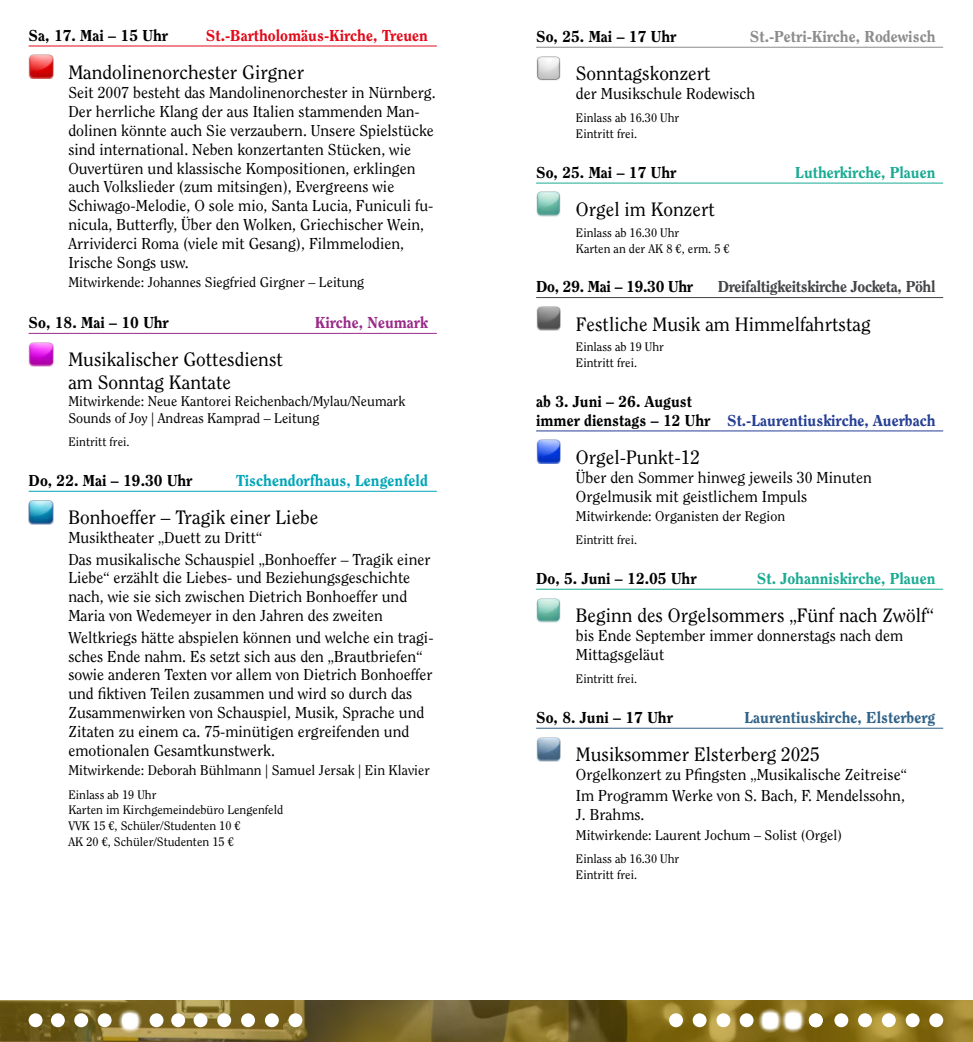
<style>
.page{position:relative;width:973px;height:1042px;background:#fff}
.page>*{position:absolute;margin:0;border:0;box-sizing:border-box;transform-origin:0 0}
.t1{font:19.25px/23.1px "Clearface Std";color:#000}
.t2{font:15.75px/18.9px "Clearface Std";color:#000}
.t3{font:800 15.75px/18.9px "Clearface Std";color:#000}
.t4{font:800 15.75px "Clearface Std";color:#1aab93}
.t5{font:800 15.75px "Clearface Std";letter-spacing:-.02em;color:#444649}
.t6{font:800 15.75px "Clearface Std";color:#e10b1a}
.t7{font:800 15.75px "Clearface Std";color:#306288}
.t8{font:800 15.75px "Clearface Std";color:#00a5b8}
.t9{font:800 15.75px "Clearface Std";color:#8d8b8d}
.t10{font:800 15.75px "Clearface Std";letter-spacing:-.02em;color:#000}
.t11{font:800 15.75px "Clearface Std";color:#992a88}
.t12{font:14px/16.8px "Clearface Std";color:#000}
.t13{font:12.25px/15.8px "Clearface Std";color:#000}
.s1{color:#253e94}
</style>
<div class="page">
<img style="left:0;top:1000px;width:972px;height:42px">
<div style="left:669px;top:1013px;width:14px;height:14px;background:#fff;border-radius:50%"></div>
<div style="left:29px;top:1013px;width:13px;height:14px;background:#fff;border-radius:50%"></div>
<div style="left:716px;top:1013px;width:14px;height:14px;background:#fff;border-radius:50%"></div>
<div style="left:881px;top:1013px;width:14px;height:14px;background:#fff;border-radius:50%"></div>
<div style="left:241px;top:1013px;width:14px;height:14px;background:#fff;border-radius:50%"></div>
<div style="left:905px;top:1013px;width:14px;height:14px;background:#fff;border-radius:50%"></div>
<div style="left:265px;top:1013px;width:14px;height:14px;background:#fff;border-radius:50%"></div>
<div style="left:692px;top:1013px;width:14px;height:14px;background:#fff;border-radius:50%"></div>
<div style="left:51px;top:1013px;width:14px;height:14px;background:#fff;border-radius:50%"></div>
<div style="left:74px;top:1013px;width:14px;height:14px;background:#fff;border-radius:50%"></div>
<div style="left:857px;top:1013px;width:14px;height:14px;background:#fff;border-radius:50%"></div>
<div style="left:217px;top:1013px;width:14px;height:14px;background:#fff;border-radius:50%"></div>
<div style="left:739px;top:1013px;width:14px;height:14px;background:#fff;border-radius:50%"></div>
<div style="left:834px;top:1013px;width:14px;height:14px;background:#fff;border-radius:50%"></div>
<div style="left:193px;top:1013px;width:14px;height:14px;background:#fff;border-radius:50%"></div>
<div style="left:171px;top:1013px;width:14px;height:14px;background:#fff;border-radius:50%"></div>
<div style="left:149px;top:1013px;width:14px;height:14px;background:#fff;border-radius:50%"></div>
<div style="left:929px;top:1013px;width:14px;height:14px;background:#fff;border-radius:50%"></div>
<div style="left:288px;top:1013px;width:14px;height:14px;background:#fff;border-radius:50%"></div>
<hr style="left:29px;top:46px;width:408px;height:1px;background:#e10b1a">
<hr style="left:29px;top:333px;width:408px;height:1px;background:#992a88">
<hr style="left:29px;top:491px;width:408px;height:1px;background:#00a5b8">
<img style="left:29px;top:55px;width:24px;height:24px">
<img style="left:29px;top:342px;width:24px;height:24px">
<img style="left:29px;top:500px;width:24px;height:24px">
<hr style="left:536px;top:47px;width:407px;height:1px;background:#8d8b8d">
<hr style="left:536px;top:183px;width:407px;height:1px;background:#1aab93">
<hr style="left:536px;top:297px;width:407px;height:1px;background:#444649">
<hr style="left:536px;top:430px;width:407px;height:1px;background:#253e94">
<hr style="left:536px;top:589px;width:407px;height:1px;background:#1aab93">
<hr style="left:536px;top:728px;width:407px;height:1px;background:#306288">
<img style="left:536px;top:56px;width:24px;height:24px">
<img style="left:536px;top:192px;width:24px;height:24px">
<img style="left:536px;top:306px;width:24px;height:24px">
<img style="left:536px;top:440px;width:24px;height:24px">
<img style="left:536px;top:598px;width:24px;height:24px">
<img style="left:536px;top:737px;width:24px;height:24px">
<div style="left:98px;top:1013px;width:14px;height:14px;background:#fff;border-radius:50%"></div>
<div style="left:808px;top:1013px;width:14px;height:14px;background:#fff;border-radius:50%"></div>
<svg style="left:780px;top:1007px;width:25px;height:26px"></svg>
<svg style="left:757px;top:1007px;width:25px;height:26px"></svg>
<svg style="left:117px;top:1008px;width:25px;height:25px"></svg>
<p class="t3" style="left:29px;top:26px;width:141px">Sa, 17. Mai – 15 Uhr</p>
<p class="t6" style="left:206px;top:25px;width:223px">St.-Bartholomäus-Kirche, Treuen</p>
<p class="t1" style="left:68px;top:61px;width:237px">Mandolinenorchester Girgner</p>
<p class="t2" style="left:68px;top:83px;width:369px">Seit 2007 besteht das Mandolinenorchester in Nürnberg.<br>Der herrliche Klang der aus Italien stammenden Man&shy;dolinen könnte auch Sie verzaubern. Unsere Spielstücke sind international. Neben konzertanten Stücken, wie Ouvertüren und klassische Kompositionen, erklingen auch Volkslieder (zum mitsingen), Evergreens wie Schiwago-Melodie, O sole mio, Santa Lucia, Funiculi fu&shy;nicula, Butterfly, Über den Wolken, Griechischer Wein, Arrividerci Roma (viele mit Gesang), Filmmelodien, Irische Songs usw.</p>
<p class="t12" style="left:68px;top:274px;width:297px">Mitwirkende: Johannes Siegfried Girgner – Leitung</p>
<p class="t3" style="left:29px;top:313px;width:142px">So, 18. Mai – 10 Uhr</p>
<p class="t11" style="left:315px;top:313px;width:114px">Kirche, Neumark</p>
<p class="t1" style="left:68px;top:348px;width:216px">Musikalischer Gottesdienst am Sonntag Kantate</p>
<p class="t12" style="left:68px;top:393px;width:338px">Mitwirkende: Neue Kantorei Reichenbach/Mylau/Neumark<br>Sounds of Joy | Andreas Kamprad – Leitung</p>
<p class="t13" style="left:68px;top:434px;width:63px">Eintritt frei.</p>
<p class="t3" style="left:29px;top:471px;width:165px">Do, 22. Mai – 19.30 Uhr</p>
<p class="t8" style="left:236px;top:471px;width:193px">Tischendorfhaus, Lengenfeld</p>
<p class="t1" style="left:68px;top:506px;width:251px">Bonhoeffer – Tragik einer Liebe</p>
<p class="t2" style="left:68px;top:527px;width:363px;line-height:21.3px">Musiktheater „Duett zu Dritt“<br>Das musikalische Schauspiel „Bonhoeffer – Tragik einer</p>
<p class="t2" style="left:68px;top:568px;width:343px">Liebe“ erzählt die Liebes- und Beziehungsgeschichte nach, wie sie sich zwischen Dietrich Bonhoeffer und<br>Maria von Wedemeyer in den Jahren des zweiten</p>
<p class="t2" style="left:68px;top:628px;width:367px">Weltkriegs hätte abspielen können und welche ein tragi&shy;sches Ende nahm. Es setzt sich aus den „Brautbriefen“ sowie anderen Texten vor allem von Dietrich Bonhoeffer und fiktiven Teilen zusammen und wird so durch das Zusammenwirken von Schauspiel, Musik, Sprache und Zitaten zu einem ca. 75-minütigen ergreifenden und emotionalen Gesamtkunstwerk.</p>
<p class="t12" style="left:68px;top:762px;width:363px">Mitwirkende: Deborah Bühlmann | Samuel Jersak | Ein Klavier</p>
<p class="t13" style="left:68px;top:786px;width:216px">Einlass ab 19 Uhr<br>Karten im Kirchgemeindebüro Lengenfeld<br>VVK 15 €, Schüler/Studenten 10 €<br>AK 20 €, Schüler/Studenten 15 €</p>
<p class="t3" style="left:536px;top:27px;width:142px">So, 25. Mai – 17 Uhr</p>
<p class="t9" style="left:749px;top:27px;width:187px">St.-Petri-Kirche, Rodewisch</p>
<p class="t1" style="left:575px;top:62px;width:136px">Sonntagskonzert</p>
<p class="t2" style="left:575px;top:84px;width:181px">der Musikschule Rodewisch</p>
<p class="t13" style="left:575px;top:110px;width:105px">Einlass ab 16.30 Uhr<br>Eintritt frei.</p>
<p class="t3" style="left:536px;top:163px;width:142px">So, 25. Mai – 17 Uhr</p>
<p class="t4" style="left:795px;top:163px;width:142px">Lutherkirche, Plauen</p>
<p class="t1" style="left:575px;top:198px;width:141px">Orgel im Konzert</p>
<p class="t13" style="left:575px;top:225px;width:155px">Einlass ab 16.30 Uhr<br>Karten an der AK 8 €, erm. 5 €</p>
<p class="t10" style="left:536px;top:277px;width:158px">Do, 29. Mai – 19.30 Uhr</p>
<p class="t5" style="left:717px;top:277px;width:219px">Dreifaltigkeitskirche Jocketa, Pöhl</p>
<p class="t1" style="left:575px;top:312px;width:296px">Festliche Musik am Himmelfahrtstag</p>
<p class="t13" style="left:575px;top:339px;width:90px">Einlass ab 19 Uhr<br>Eintritt frei.</p>
<p class="t3" style="left:536px;top:391px;width:401px">ab 3. Juni – 26. August<br>immer dienstags – 12 Uhr <span class="s1">St.-Laurentiuskirche, Auerbach</span></p>
<p class="t1" style="left:575px;top:446px;width:126px">Orgel-Punkt-12</p>
<p class="t2" style="left:575px;top:468px;width:297px">Über den Sommer hinweg jeweils 30 Minuten<br>Orgelmusik mit geistlichem Impuls</p>
<p class="t12" style="left:575px;top:508px;width:211px">Mitwirkende: Organisten der Region</p>
<p class="t13" style="left:575px;top:532px;width:63px">Eintritt frei.</p>
<p class="t3" style="left:536px;top:569px;width:162px">Do, 5. Juni – 12.05 Uhr</p>
<p class="t4" style="left:756px;top:569px;width:180px">St. Johanniskirche, Plauen</p>
<p class="t1" style="left:575px;top:604px;width:359px">Beginn des Orgelsommers „Fünf nach Zwölf“</p>
<p class="t2" style="left:575px;top:626px;width:329px">bis Ende September immer donnerstags nach dem<br>Mittagsgeläut</p>
<p class="t13" style="left:575px;top:671px;width:63px">Eintritt frei.</p>
<p class="t3" style="left:536px;top:708px;width:138px">So, 8. Juni – 17 Uhr</p>
<p class="t7" style="left:744px;top:708px;width:192px">Laurentiuskirche, Elsterberg</p>
<p class="t1" style="left:575px;top:743px;width:245px">Musiksommer Elsterberg 2025</p>
<p class="t2" style="left:575px;top:764px;width:332px;line-height:21.3px">Orgelkonzert zu Pfingsten „Musikalische Zeitreise“<br>Im Programm Werke von S. Bach, F. Mendelssohn,</p>
<p class="t2" style="left:575px;top:805px;width:70px">J. Brahms.</p>
<p class="t12" style="left:575px;top:826px;width:268px">Mitwirkende: Laurent Jochum – Solist (Orgel)</p>
<p class="t13" style="left:575px;top:851px;width:105px">Einlass ab 16.30 Uhr<br>Eintritt frei.</p>
</div>
